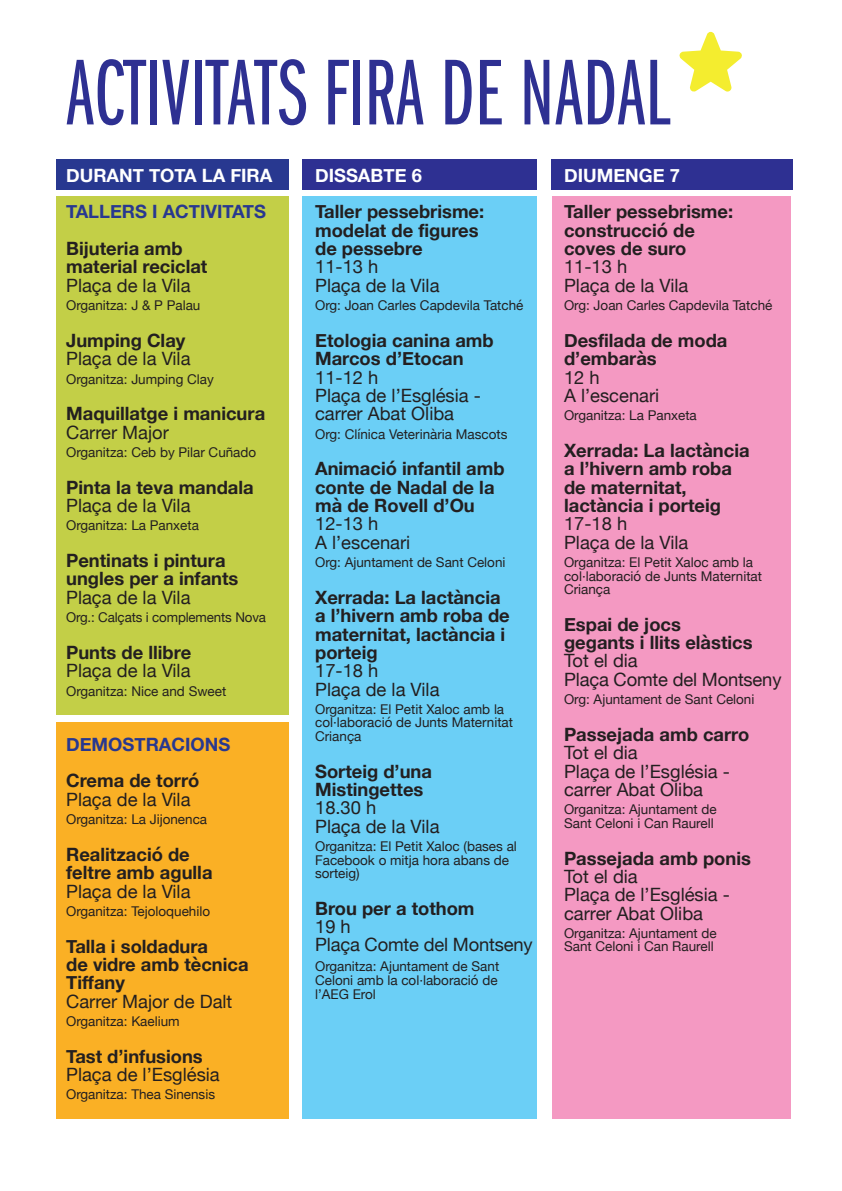
<style>
.page{position:relative;width:842px;height:1191px;background:#fff}
.page>*{position:absolute;margin:0;border:0;box-sizing:border-box;transform-origin:0 0}
.t1{font:96.8px "Franklin Got Itc DOT Boo Ext Com";color:#2e3092}
.t2{font:700 18.4px/18.4px "Helvetica Neue";color:#231f20}
.t3{font:18.4px/18.4px "Helvetica Neue";color:#231f20}
.t4{font:700 18.4px "Helvetica Neue";color:#fff}
.t5{font:700 18.4px "Helvetica Neue";color:#283890}
.t6{font:13.4px/13.4px "Helvetica Neue";color:#231f20}
</style>
<div class="page">
<div style="left:56px;top:159px;width:233px;height:31px;background:#283890"></div>
<div style="left:302px;top:159px;width:235px;height:31px;background:#2e3092"></div>
<div style="left:552px;top:159px;width:241px;height:31px;background:#2e3092"></div>
<div style="left:56px;top:196px;width:233px;height:519px;background:#c3cf47"></div>
<div style="left:302px;top:196px;width:235px;height:922px;background:#6bcff6"></div>
<div style="left:552px;top:196px;width:239px;height:922px;background:#f499c2"></div>
<div style="left:56px;top:722px;width:233px;height:396px;background:#fab025"></div>
<svg style="left:679px;top:32px;width:63px;height:60px"></svg>
<h1 class="t1" style="left:66px;top:41px;width:605px">ACTIVITATS FIRA DE NADAL</h1>
<h2 class="t4" style="left:66px;top:161px;width:208px">DURANT TOTA LA FIRA</h2>
<h2 class="t5" style="left:66px;top:197px;width:201px">TALLERS I ACTIVITATS</h2>
<h2 class="t2" style="left:66px;top:240px;width:143px">Bijuteria amb material reciclat</h2>
<h2 class="t3" style="left:66px;top:277px;width:126px">Plaça de la Vila</h2>
<p class="t6" style="left:66px;top:299px;width:136px">Organitza: J &amp; P Palau</p>
<h2 class="t2" style="left:66px;top:331px;width:121px">Jumping Clay</h2>
<h2 class="t3" style="left:66px;top:350px;width:126px">Plaça de la Vila</h2>
<p class="t6" style="left:66px;top:373px;width:149px">Organitza: Jumping Clay</p>
<h2 class="t2" style="left:66px;top:405px;width:201px">Maquillatge i manicura</h2>
<h2 class="t3" style="left:66px;top:424px;width:104px">Carrer Major</h2>
<p class="t6" style="left:66px;top:446px;width:192px">Organitza: Ceb by Pilar Cuñado</p>
<h2 class="t2" style="left:66px;top:478px;width:189px">Pinta la teva mandala</h2>
<h2 class="t3" style="left:66px;top:497px;width:126px">Plaça de la Vila</h2>
<p class="t6" style="left:66px;top:519px;width:134px">Organitza: La Panxeta</p>
<h2 class="t2" style="left:66px;top:552px;width:174px">Pentinats i pintura ungles per a infants</h2>
<h2 class="t3" style="left:66px;top:589px;width:126px">Plaça de la Vila</h2>
<p class="t6" style="left:66px;top:611px;width:201px">Org.: Calçats i complements Nova</p>
<h2 class="t2" style="left:66px;top:643px;width:127px">Punts de llibre</h2>
<h2 class="t3" style="left:66px;top:662px;width:126px">Plaça de la Vila</h2>
<p class="t6" style="left:66px;top:685px;width:162px">Organitza: Nice and Sweet</p>
<h2 class="t5" style="left:66px;top:729px;width:166px">DEMOSTRACIONS</h2>
<h2 class="t2" style="left:66px;top:772px;width:135px">Crema de torró</h2>
<h2 class="t3" style="left:66px;top:791px;width:126px">Plaça de la Vila</h2>
<p class="t6" style="left:66px;top:813px;width:142px">Organitza: La Jijonenca</p>
<h2 class="t2" style="left:66px;top:845px;width:148px">Realització de feltre amb agulla</h2>
<h2 class="t3" style="left:66px;top:883px;width:126px">Plaça de la Vila</h2>
<p class="t6" style="left:66px;top:905px;width:145px">Organitza: Tejoloquehilo</p>
<h2 class="t2" style="left:66px;top:937px;width:184px">Talla i soldadura<br>de vidre amb tècnica<br>Tiffany</h2>
<h2 class="t3" style="left:66px;top:993px;width:168px">Carrer Major de Dalt</h2>
<p class="t6" style="left:66px;top:1015px;width:115px">Organitza: Kaelium</p>
<h2 class="t2" style="left:66px;top:1047px;width:138px">Tast d’infusions</h2>
<h2 class="t3" style="left:66px;top:1066px;width:155px">Plaça de l’Església</h2>
<p class="t6" style="left:66px;top:1088px;width:150px">Organitza: Thea Sinensis</p>
<h2 class="t4" style="left:315px;top:161px;width:108px">DISSABTE 6</h2>
<h2 class="t2" style="left:315px;top:203px;width:171px">Taller pessebrisme: modelat de figures de pessebre</h2>
<h2 class="t3" style="left:315px;top:259px;width:126px">11-13 h<br>Plaça de la Vila</h2>
<p class="t6" style="left:315px;top:299px;width:210px">Org: Joan Carles Capdevila Tatché</p>
<h2 class="t2" style="left:315px;top:331px;width:180px">Etologia canina amb<br>Marcos d’Etocan</h2>
<h2 class="t3" style="left:315px;top:369px;width:167px">11-12 h<br>Plaça de l’Església - carrer Abat Oliba</h2>
<p class="t6" style="left:315px;top:428px;width:194px">Org: Clínica Veterinària Mascots</p>
<h2 class="t2" style="left:315px;top:460px;width:191px">Animació infantil amb conte de Nadal de la mà de Rovell d’Ou</h2>
<h2 class="t3" style="left:315px;top:516px;width:97px">12-13 h<br>A l’escenari</h2>
<p class="t6" style="left:315px;top:556px;width:192px">Org: Ajuntament de Sant Celoni</p>
<h2 class="t2" style="left:315px;top:588px;width:196px">Xerrada: La lactància a l’hivern amb roba de maternitat, lactància i porteig</h2>
<h2 class="t3" style="left:315px;top:662px;width:126px">17-18 h<br>Plaça de la Vila</h2>
<p class="t6" style="left:315px;top:703px;width:199px">Organitza: El Petit Xaloc amb la col·laboració de Junts Maternitat<br>Criança</p>
<h2 class="t2" style="left:315px;top:762px;width:118px">Sorteig d’una<br>Mistingettes</h2>
<h2 class="t3" style="left:315px;top:799px;width:126px">18.30 h<br>Plaça de la Vila</h2>
<p class="t6" style="left:315px;top:840px;width:203px">Organitza: El Petit Xaloc (bases al<br>Facebook o mitja hora abans de sorteig)</p>
<h2 class="t2" style="left:315px;top:899px;width:161px">Brou per a tothom</h2>
<h2 class="t3" style="left:315px;top:918px;width:219px">19 h<br>Plaça Comte del Montseny</h2>
<p class="t6" style="left:315px;top:960px;width:186px;line-height:14px">Organitza: Ajuntament de Sant<br>Celoni amb la col·laboració de l’AEG Erol</p>
<h2 class="t4" style="left:564px;top:161px;width:117px">DIUMENGE 7</h2>
<h2 class="t2" style="left:564px;top:203px;width:171px">Taller pessebrisme: construcció de coves de suro</h2>
<h2 class="t3" style="left:564px;top:259px;width:126px">11-13 h<br>Plaça de la Vila</h2>
<p class="t6" style="left:564px;top:299px;width:210px">Org: Joan Carles Capdevila Tatché</p>
<h2 class="t2" style="left:564px;top:331px;width:165px">Desfilada de moda d’embaràs</h2>
<h2 class="t3" style="left:564px;top:369px;width:97px">12 h<br>A l’escenari</h2>
<p class="t6" style="left:564px;top:409px;width:134px">Organitza: La Panxeta</p>
<h2 class="t2" style="left:564px;top:442px;width:187px">Xerrada: La lactància a l’hivern amb roba de maternitat, lactància i porteig</h2>
<h2 class="t3" style="left:564px;top:516px;width:126px">17-18 h<br>Plaça de la Vila</h2>
<p class="t6" style="left:564px;top:556px;width:199px">Organitza: El Petit Xaloc amb la col·laboració de Junts Maternitat<br>Criança</p>
<h2 class="t2" style="left:564px;top:615px;width:190px">Espai de jocs gegants i llits elàstics</h2>
<h2 class="t3" style="left:564px;top:653px;width:219px">Tot el dia<br>Plaça Comte del Montseny</h2>
<p class="t6" style="left:564px;top:693px;width:192px">Org: Ajuntament de Sant Celoni</p>
<h2 class="t2" style="left:564px;top:725px;width:187px">Passejada amb carro</h2>
<h2 class="t3" style="left:564px;top:744px;width:167px">Tot el dia<br>Plaça de l’Església - carrer Abat Oliba</h2>
<p class="t6" style="left:564px;top:803px;width:154px">Organitza: Ajuntament de<br>Sant Celoni i Can Raurell</p>
<h2 class="t2" style="left:564px;top:849px;width:188px">Passejada amb ponis</h2>
<h2 class="t3" style="left:564px;top:868px;width:167px">Tot el dia<br>Plaça de l’Església - carrer Abat Oliba</h2>
<p class="t6" style="left:564px;top:927px;width:154px">Organitza: Ajuntament de<br>Sant Celoni i Can Raurell</p>
</div>
